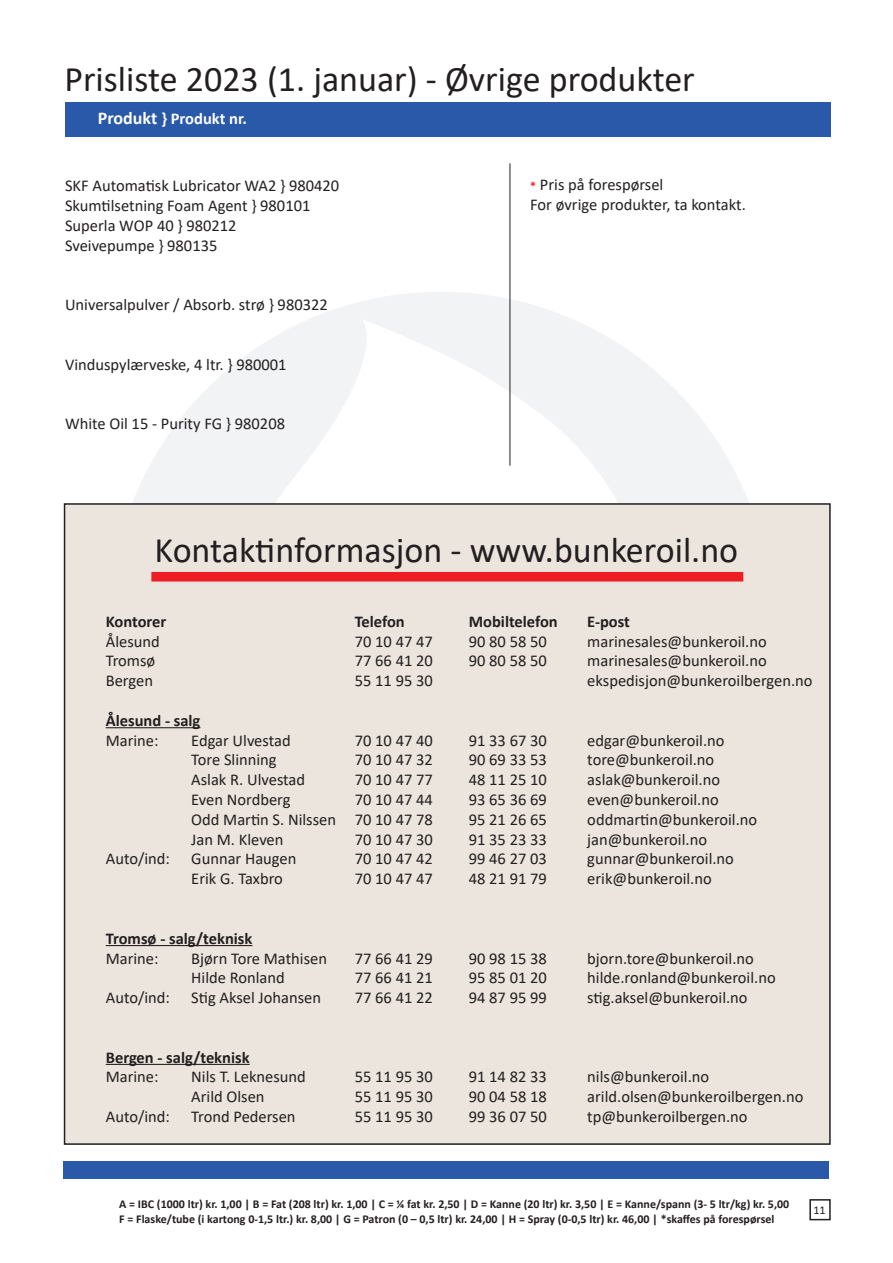
<style>
.page{position:relative;width:893px;height:1263px;background:#fff}
.page>*{position:absolute;margin:0;border:0;box-sizing:border-box;transform-origin:0 0}
.t1{font:36px "Calibri";color:#231f20}
.t2{font:16.5px/19.8px "Calibri";color:#231f20}
.t3{font:700 16.5px "Calibri";color:#231f20}
.t4{font:700 16.5px "Calibri";color:#fff}
.t5{font:700 12px/14.4px "Calibri";color:#231f20}
.t6{font:12px "Calibri";color:#231f20}
.s1{font-size:18px}
.s2{font-weight:700;font-size:12px;color:#ee1d23}
</style>
<div class="page">
<svg style="left:133px;top:292px;width:616px;height:211px"></svg>
<div style="left:65px;top:504px;width:765px;height:640px;background:#ebe5dd"></div>
<div style="left:809px;top:1199px;width:22px;height:21px;border:2px solid #231f20"></div>
<div style="left:63px;top:1161px;width:766px;height:17px;background:#2959a8"></div>
<hr style="left:106px;top:727px;width:94px;height:1px;background:#231f20">
<hr style="left:106px;top:945px;width:146px;height:1px;background:#231f20">
<hr style="left:106px;top:1064px;width:144px;height:1px;background:#231f20">
<div style="left:151px;top:572px;width:592px;height:9px;background:#ee1d23"></div>
<div style="left:65px;top:103px;width:765px;height:34px;background:#2959a8"></div>
<hr style="left:510px;top:163px;width:1px;height:303px;background:#231f20">
<h1 class="t1" style="left:64px;top:54px;width:632px">Prisliste 2023 (1. januar) - Øvrige produkter</h1>
<p class="t4" style="left:98px;top:107px;width:151px"><span class="s1">Produkt</span> } Produkt nr.</p>
<p class="t2" style="left:65px;top:175px;width:276px">SKF Automatisk Lubricator WA2 } 980420<br>Skumtilsetning Foam Agent } 980101<br>Superla WOP 40 } 980212<br>Sveivepumpe } 980135</p>
<p class="t2" style="left:65px;top:294px;width:264px">Universalpulver / Absorb. strø } 980322</p>
<p class="t2" style="left:65px;top:354px;width:223px">Vinduspylærveske, 4 ltr. } 980001</p>
<p class="t2" style="left:65px;top:413px;width:222px">White Oil 15 - Purity FG } 980208</p>
<p class="t2" style="left:530px;top:175px;width:217px"><span class="s2">*</span> Pris på forespørsel<br>For øvrige produkter, ta kontakt.</p>
<h1 class="t1" style="left:155px;top:525px;width:585px">Kontaktinformasjon - www.bunkeroil.no</h1>
<p class="t3" style="left:106px;top:610px;width:62px">Kontorer</p>
<p class="t3" style="left:355px;top:610px;width:51px">Telefon</p>
<p class="t3" style="left:469px;top:610px;width:91px">Mobiltelefon</p>
<p class="t3" style="left:587px;top:610px;width:44px">E-post</p>
<p class="t2" style="left:106px;top:631px;width:55px">Ålesund</p>
<p class="t2" style="left:355px;top:631px;width:80px">70 10 47 47</p>
<p class="t2" style="left:469px;top:631px;width:80px">90 80 58 50</p>
<p class="t2" style="left:587px;top:631px;width:181px">marinesales@bunkeroil.no</p>
<p class="t2" style="left:106px;top:651px;width:51px">Tromsø</p>
<p class="t2" style="left:355px;top:651px;width:80px">77 66 41 20</p>
<p class="t2" style="left:469px;top:651px;width:80px">90 80 58 50</p>
<p class="t2" style="left:587px;top:651px;width:181px">marinesales@bunkeroil.no</p>
<p class="t2" style="left:106px;top:670px;width:49px">Bergen</p>
<p class="t2" style="left:355px;top:670px;width:80px">55 11 95 30</p>
<p class="t2" style="left:587px;top:670px;width:227px">ekspedisjon@bunkeroilbergen.no</p>
<p class="t3" style="left:106px;top:709px;width:96px">Ålesund - salg</p>
<p class="t2" style="left:106px;top:730px;width:54px">Marine:</p>
<p class="t2" style="left:191px;top:730px;width:101px">Edgar Ulvestad</p>
<p class="t2" style="left:355px;top:730px;width:80px">70 10 47 40</p>
<p class="t2" style="left:469px;top:730px;width:80px">91 33 67 30</p>
<p class="t2" style="left:587px;top:730px;width:139px">edgar@bunkeroil.no</p>
<p class="t2" style="left:191px;top:750px;width:87px">Tore Slinning</p>
<p class="t2" style="left:355px;top:750px;width:80px">70 10 47 32</p>
<p class="t2" style="left:469px;top:750px;width:80px">90 69 33 53</p>
<p class="t2" style="left:587px;top:750px;width:129px">tore@bunkeroil.no</p>
<p class="t2" style="left:191px;top:769px;width:115px">Aslak R. Ulvestad</p>
<p class="t2" style="left:355px;top:769px;width:80px">70 10 47 77</p>
<p class="t2" style="left:469px;top:769px;width:80px">48 11 25 10</p>
<p class="t2" style="left:587px;top:769px;width:134px">aslak@bunkeroil.no</p>
<p class="t2" style="left:191px;top:789px;width:101px">Even Nordberg</p>
<p class="t2" style="left:355px;top:789px;width:80px">70 10 47 44</p>
<p class="t2" style="left:469px;top:789px;width:80px">93 65 36 69</p>
<p class="t2" style="left:587px;top:789px;width:133px">even@bunkeroil.no</p>
<p class="t2" style="left:191px;top:809px;width:243px">Odd Martin S. Nilssen 70 10 47 78</p>
<p class="t2" style="left:469px;top:809px;width:80px">95 21 26 65</p>
<p class="t2" style="left:587px;top:809px;width:171px">oddmartin@bunkeroil.no</p>
<p class="t2" style="left:191px;top:829px;width:94px">Jan M. Kleven</p>
<p class="t2" style="left:355px;top:829px;width:80px">70 10 47 30</p>
<p class="t2" style="left:469px;top:829px;width:80px">91 35 23 33</p>
<p class="t2" style="left:587px;top:829px;width:121px">jan@bunkeroil.no</p>
<p class="t2" style="left:106px;top:849px;width:66px">Auto/ind:</p>
<p class="t2" style="left:191px;top:849px;width:107px">Gunnar Haugen</p>
<p class="t2" style="left:355px;top:849px;width:80px">70 10 47 42</p>
<p class="t2" style="left:469px;top:849px;width:80px">99 46 27 03</p>
<p class="t2" style="left:587px;top:849px;width:148px">gunnar@bunkeroil.no</p>
<p class="t2" style="left:191px;top:868px;width:93px">Erik G. Taxbro</p>
<p class="t2" style="left:355px;top:868px;width:80px">70 10 47 47</p>
<p class="t2" style="left:469px;top:868px;width:80px">48 21 91 79</p>
<p class="t2" style="left:587px;top:868px;width:126px">erik@bunkeroil.no</p>
<p class="t3" style="left:106px;top:926px;width:148px">Tromsø - salg/teknisk</p>
<p class="t2" style="left:106px;top:948px;width:54px">Marine:</p>
<p class="t2" style="left:191px;top:948px;width:137px">Bjørn Tore Mathisen</p>
<p class="t2" style="left:355px;top:948px;width:80px">77 66 41 29</p>
<p class="t2" style="left:469px;top:948px;width:80px">90 98 15 38</p>
<p class="t2" style="left:587px;top:948px;width:168px">bjorn.tore@bunkeroil.no</p>
<p class="t2" style="left:191px;top:967px;width:95px">Hilde Ronland</p>
<p class="t2" style="left:355px;top:967px;width:80px">77 66 41 21</p>
<p class="t2" style="left:469px;top:967px;width:80px">95 85 01 20</p>
<p class="t2" style="left:587px;top:967px;width:190px">hilde.ronland@bunkeroil.no</p>
<p class="t2" style="left:106px;top:987px;width:66px">Auto/ind:</p>
<p class="t2" style="left:191px;top:987px;width:131px">Stig Aksel Johansen</p>
<p class="t2" style="left:355px;top:987px;width:80px">77 66 41 22</p>
<p class="t2" style="left:469px;top:987px;width:80px">94 87 95 99</p>
<p class="t2" style="left:587px;top:987px;width:162px">stig.aksel@bunkeroil.no</p>
<p class="t3" style="left:106px;top:1045px;width:145px">Bergen - salg/teknisk</p>
<p class="t2" style="left:106px;top:1066px;width:54px">Marine:</p>
<p class="t2" style="left:191px;top:1066px;width:116px">Nils T. Leknesund</p>
<p class="t2" style="left:355px;top:1066px;width:80px">55 11 95 30</p>
<p class="t2" style="left:469px;top:1066px;width:80px">91 14 82 33</p>
<p class="t2" style="left:587px;top:1066px;width:123px">nils@bunkeroil.no</p>
<p class="t2" style="left:191px;top:1086px;width:75px">Arild Olsen</p>
<p class="t2" style="left:355px;top:1086px;width:80px">55 11 95 30</p>
<p class="t2" style="left:469px;top:1086px;width:80px">90 04 58 18</p>
<p class="t2" style="left:587px;top:1086px;width:218px">arild.olsen@bunkeroilbergen.no</p>
<p class="t2" style="left:106px;top:1106px;width:66px">Auto/ind:</p>
<p class="t2" style="left:191px;top:1106px;width:106px">Trond Pedersen</p>
<p class="t2" style="left:355px;top:1106px;width:80px">55 11 95 30</p>
<p class="t2" style="left:469px;top:1106px;width:80px">99 36 07 50</p>
<p class="t2" style="left:587px;top:1106px;width:162px">tp@bunkeroilbergen.no</p>
<p class="t5" style="left:119px;top:1197px;width:671px">A = IBC (1000 ltr) kr. 1,00 | B = Fat (208 ltr) kr. 1,00 | C = ¼ fat kr. 2,50 | D = Kanne (20 ltr) kr. 3,50 | E = Kanne/spann (3- 5 ltr/kg) kr. 5,00<br>F = Flaske/tube (i kartong 0-1,5 ltr.) kr. 8,00 | G = Patron (0 – 0,5 ltr) kr. 24,00 | H = Spray (0-0,5 ltr) kr. 46,00 | *skaffes på forespørsel</p>
<p class="t6" style="left:813px;top:1202px;width:14px">11</p>
</div>
